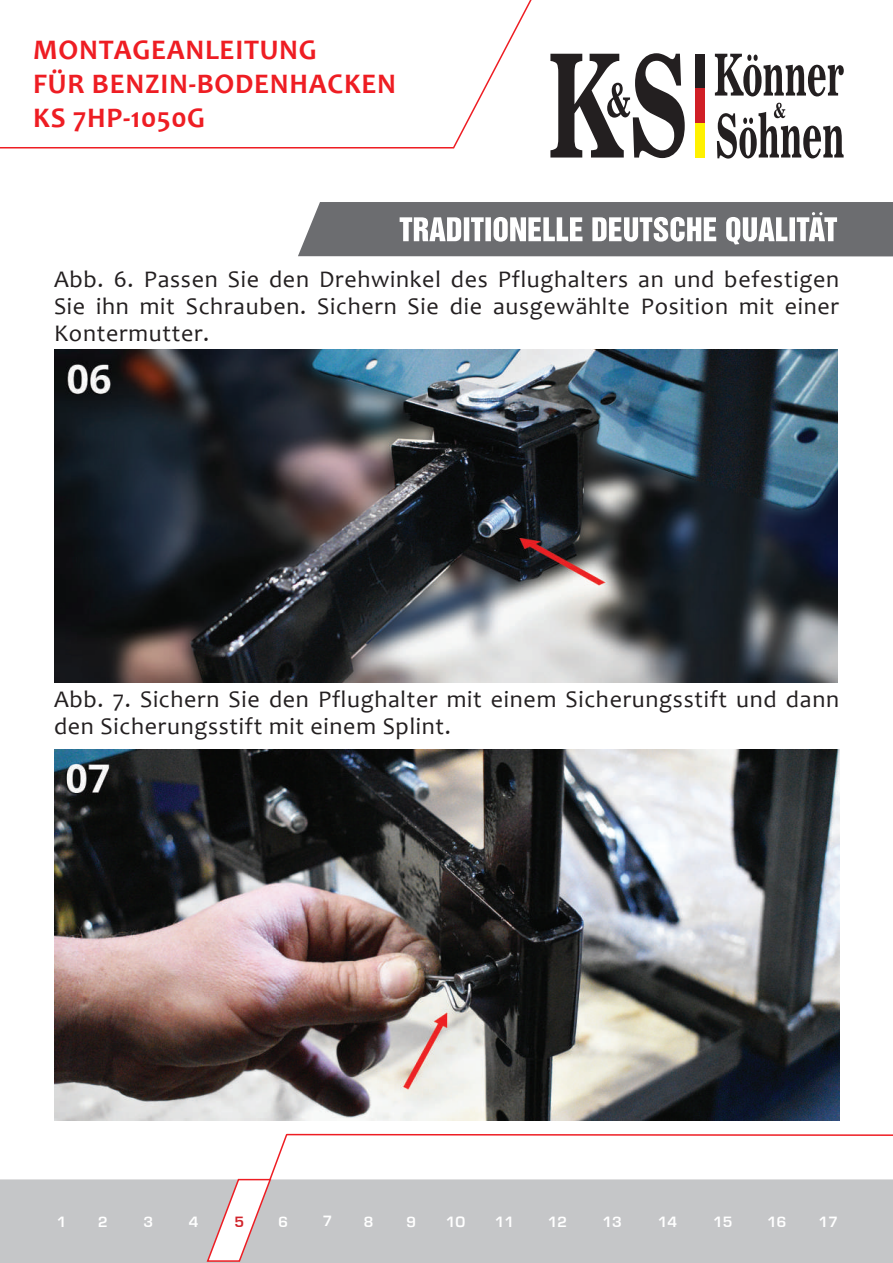
<style>
.page{position:relative;width:893px;height:1263px;background:#fff}
.page>*{position:absolute;margin:0;border:0;box-sizing:border-box;transform-origin:0 0}
.t1{font:700 28.5px/34.2px "Candara";letter-spacing:.025em;color:#ee1d23}
.t2{font:24px/27px "Candara";letter-spacing:.03em;color:#231f20;text-align:justify}
.t3{font:13.8px "Europe Demi";color:#fff}
.t4{font:13.8px "Europe Demi";color:#d1232a}
</style>
<div class="page">
<svg style="left:715px;top:54px;width:129px;height:42px"></svg>
<svg style="left:550px;top:53px;width:135px;height:105px"></svg>
<svg style="left:717px;top:103px;width:127px;height:56px"></svg>
<div style="left:695px;top:54px;width:10px;height:34px;background:#231f20"></div>
<div style="left:695px;top:88px;width:10px;height:35px;background:#d01f26"></div>
<div style="left:695px;top:123px;width:10px;height:35px;background:#fff101"></div>
<svg style="left:0;top:0;width:532px;height:149px"></svg>
<svg style="left:298px;top:202px;width:595px;height:54px"></svg>
<img style="left:54px;top:350px;width:783px;height:332px">
<img style="left:54px;top:749px;width:785px;height:372px">
<div style="left:0;top:1179px;width:893px;height:84px;background:#c5c6c8"></div>
<svg style="left:206px;top:1133px;width:687px;height:129px"></svg>
<p class="t1" style="left:33px;top:32px;width:364px">MONTAGEANLEITUNG<br>FÜR BENZIN-BODENHACKEN<br>KS 7HP-1050G</p>
<p class="t2" style="left:54px;top:266px;width:787px">Abb. 6. Passen Sie den Drehwinkel des Pflughalters an und befestigen Sie ihn mit Schrauben. Sichern Sie die ausgewählte Position mit einer Kontermutter.</p>
<p class="t2" style="left:54px;top:685px;width:787px">Abb. 7. Sichern Sie den Pflughalter mit einem Sicherungsstift und dann den Sicherungsstift mit einem Splint.</p>
<p class="t3" style="left:57px;top:1214px;width:11px">1</p>
<p class="t3" style="left:98px;top:1214px;width:11px">2</p>
<p class="t3" style="left:144px;top:1214px;width:11px">3</p>
<p class="t3" style="left:189px;top:1214px;width:11px">4</p>
<p class="t4" style="left:234px;top:1214px;width:11px">5</p>
<p class="t3" style="left:278px;top:1214px;width:11px">6</p>
<p class="t3" style="left:323px;top:1213px;width:11px">7</p>
<p class="t3" style="left:364px;top:1214px;width:11px">8</p>
<p class="t3" style="left:406px;top:1214px;width:11px">9</p>
<p class="t3" style="left:446px;top:1214px;width:21px">10</p>
<p class="t3" style="left:495px;top:1214px;width:21px">11</p>
<p class="t3" style="left:548px;top:1214px;width:21px">12</p>
<p class="t3" style="left:602px;top:1214px;width:21px">13</p>
<p class="t3" style="left:658px;top:1214px;width:21px">14</p>
<p class="t3" style="left:713px;top:1214px;width:21px">15</p>
<p class="t3" style="left:767px;top:1214px;width:21px">16</p>
<p class="t3" style="left:819px;top:1214px;width:21px">17</p>
</div>
